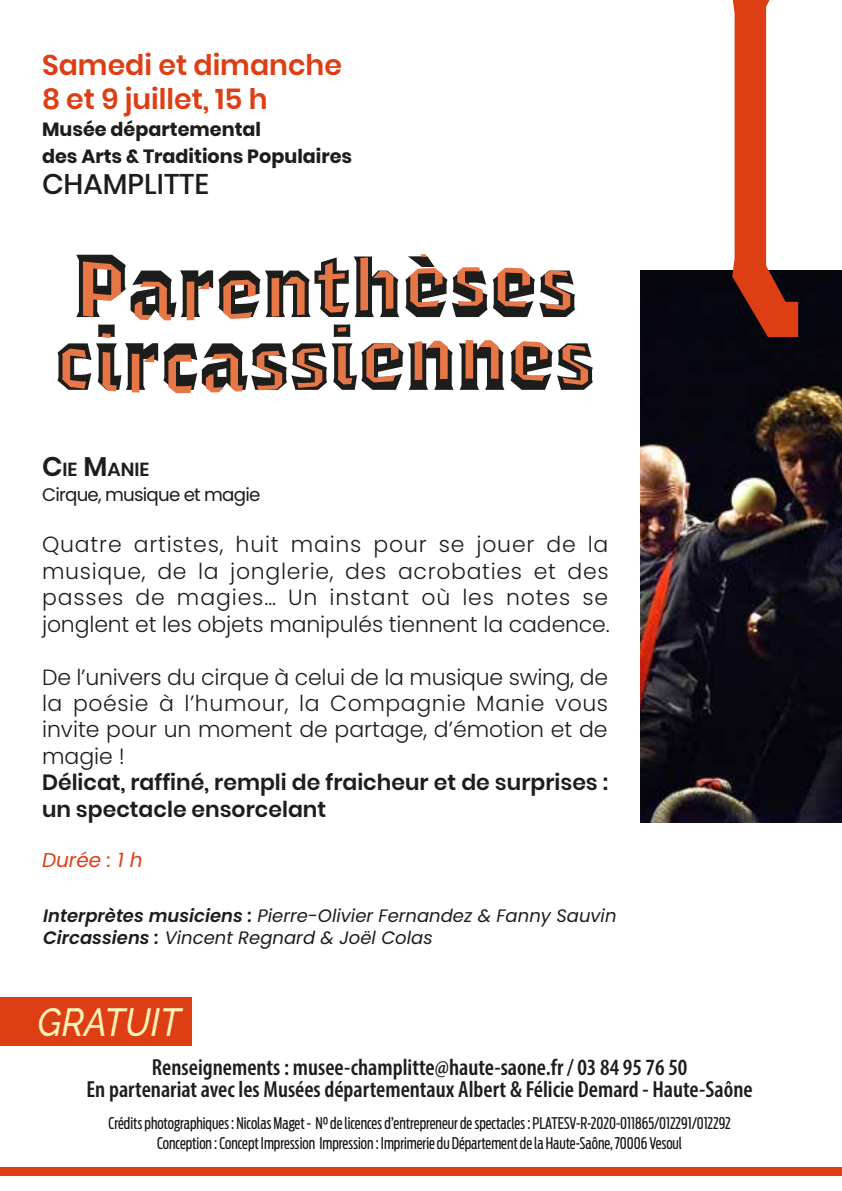
<style>
.page{position:relative;width:842px;height:1191px;background:#fff}
.page>*{position:absolute;margin:0;border:0;box-sizing:border-box;transform-origin:0 0}
.t1{font:italic 500 39.2px "Raleway";color:#fff4b7;scale:.9 1}
.t2{font:600 28.4px/34px "Poppins";color:#de3e14}
.t3{font:500 28.4px "Poppins";color:#1d1d1b}
.t4{font:600 condensed 23.4px/22px "Myriad Pro";color:#1d1d1b;text-align:center}
.t5{font:300 22px/26.4px "Poppins";color:#1d1d1b;text-align:justify}
.t6{font:600 22px/26.4px "Poppins";color:#1d1d1b}
.t7{font:italic 20px "Poppins";color:#de3e14}
.t8{font:700 19.2px/27px "Poppins";color:#1d1d1b}
.t9{font:600 18.8px "Poppins";color:#1d1d1b}
.t10{font:18.2px "Poppins";letter-spacing:-.04em;color:#1d1d1b}
.t11{font:italic 18px/21.6px "Poppins";color:#1d1d1b}
.t12{font:16px/20px "Antenna Extra Cond";color:#171716;text-align:center}
.s1{font-size:27px}
.s2{font-weight:600}
</style>
<div class="page">
<div style="left:0;top:1166px;width:157px;height:9px;background:#de3e14"></div>
<div style="left:157px;top:1166px;width:176px;height:9px;background:#de3e14"></div>
<div style="left:333px;top:1166px;width:177px;height:9px;background:#de3e14"></div>
<div style="left:510px;top:1166px;width:176px;height:9px;background:#de3e14"></div>
<div style="left:685px;top:1166px;width:157px;height:9px;background:#de3e14"></div>
<div style="left:0;top:996px;width:192px;height:49px;background:#de3e14"></div>
<svg style="left:58px;top:254px;width:535px;height:139px"></svg>
<img style="left:640px;top:270px;width:202px;height:552px">
<svg style="left:732px;top:0;width:66px;height:337px"></svg>
<p class="t2" style="left:42px;top:48px;width:302px">Samedi et dimanche<br>8 et 9 juillet, 15 h</p>
<p class="t8" style="left:42px;top:116px;width:312px">Musée départemental<br>des Arts &amp; Traditions Populaires</p>
<p class="t3" style="left:42px;top:168px;width:169px">CHAMPLITTE</p>
<p class="t9" style="left:42px;top:459px;width:109px"><span class="s1">C</span>IE <span class="s1">M</span>ANIE</p>
<p class="t10" style="left:42px;top:484px;width:220px">Cirque, musique et magie</p>
<p class="t5" style="left:42px;top:531px;width:569px">Quatre artistes, huit mains pour se jouer de la musique, de la jonglerie, des acrobaties et des passes de magies… Un instant où les notes se jonglent et les objets manipulés tiennent la cadence.</p>
<p class="t5" style="left:42px;top:663px;width:568px">De l’univers du cirque à celui de la musique swing, de la poésie à l’humour, la Compagnie Manie vous invite pour un moment de partage, d’émotion et de magie !</p>
<p class="t6" style="left:42px;top:769px;width:568px">Délicat, raffiné, rempli de fraicheur et de surprises : un spectacle ensorcelant</p>
<p class="t7" style="left:42px;top:848px;width:102px">Durée : 1 h</p>
<p class="t11" style="left:43px;top:905px;width:575px"><span class="s2">Interprètes musiciens :</span> Pierre-Olivier Fernandez &amp; Fanny Sauvin<br><span class="s2">Circassiens :</span> Vincent Regnard &amp; Joël Colas</p>
<h1 class="t1" style="left:37px;top:999px;width:161px">GRATUIT</h1>
<p class="t4" style="left:87px;top:1055px;width:668px">Renseignements : musee-champlitte@haute-saone.fr / 03 84 95 76 50<br>En partenariat avec les Musées départementaux Albert &amp; Félicie Demard - Haute-Saône</p>
<p class="t12" style="left:109px;top:1113px;width:624px">Crédits photographiques : Nicolas Maget - N° de licences d’entrepreneur de spectacles : PLATESV-R-2020-011865/012291/012292<br>Conception : Concept Impression Impression : Imprimerie du Département de la Haute-Saône, 70006 Vesoul</p>
</div>
